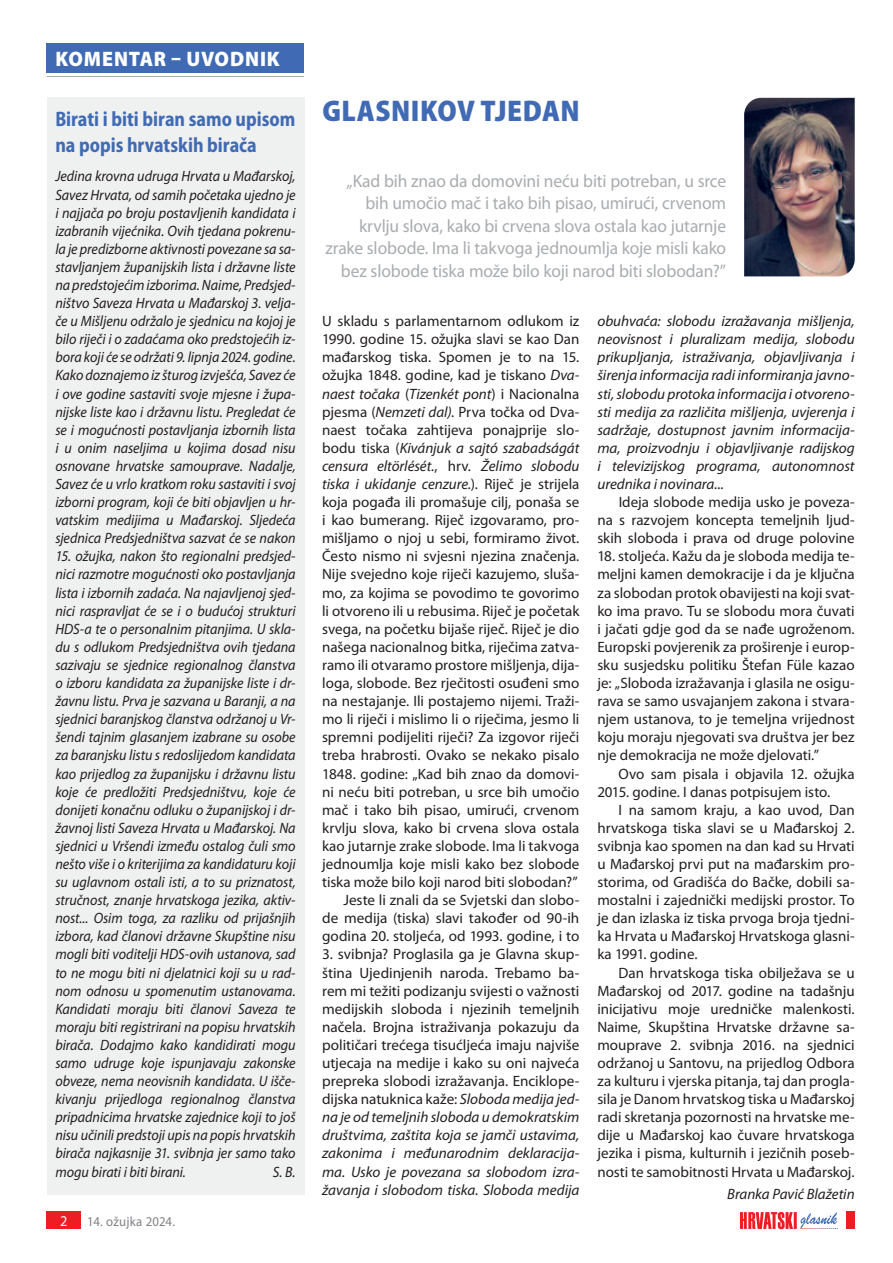
<style>
.page{position:relative;width:893px;height:1263px;background:#fff}
.page>*{position:absolute;margin:0;border:0;box-sizing:border-box;transform-origin:0 0}
.t1{font:900 semi-condensed 30px "Myriad Pro";letter-spacing:.02em;color:#406ab4}
.t2{font:700 semi-condensed 21px/25.5px "Myriad Pro";color:#406ab4;scale:.92 1}
.t3{font:900 21px "Myriad Pro";letter-spacing:.035em;color:#fff;scale:.95 1}
.t4{font:18px/22.5px "Myriad Pro";letter-spacing:-.01em;color:#a9acaf;text-align:right}
.t5{font:15px/18.1px "Myriad Pro";color:#231f20;text-align:justify}
.t6{font:italic 15px/18.1px "Myriad Pro";letter-spacing:-.005em;color:#231f20;text-align:justify;scale:.94 1}
.t7{font:italic 15px/18.1px "Myriad Pro";letter-spacing:-.005em;color:#231f20;text-align:justify}
.t8{font:italic 15px "Myriad Pro";letter-spacing:-.005em;color:#231f20;scale:.95 1}
.t9{font:15px "Myriad Pro";color:#fff;scale:.95 1}
.t10{font:13.5px "Myriad Pro";letter-spacing:.02em;color:#808285;scale:.95 1}
.s1{font-style:italic}
</style>
<div class="page">
<hr style="left:47px;top:76px;width:257px;height:1px;background:#a8a9ad">
<div style="left:47px;top:1212px;width:34px;height:17px;background:#ee1d23"></div>
<div style="left:846px;top:1212px;width:9px;height:17px;background:#ee1d23"></div>
<svg style="left:740px;top:1212px;width:98px;height:17px"></svg>
<div style="left:47px;top:43px;width:257px;height:30px;background:#406ab4"></div>
<img style="left:744px;top:98px;width:111px;height:178px">
<div style="left:47px;top:98px;width:257px;height:1097px;background:#eff0f0"></div>
<h2 class="t3" style="left:56px;top:45px;width:238px">KOMENTAR – UVODNIK</h2>
<h2 class="t2" style="left:55px;top:106px;width:262px">Birati i biti biran samo upisom na popis hrvatskih birača</h2>
<p class="t6" style="left:55px;top:167px;width:257px">Jedina krovna udruga Hrvata u Mađarskoj, Savez Hrvata, od samih početaka ujedno je i najjača po broju postavljenih kandidata i izabranih vijećnika. Ovih tjedana pokrenu&shy;la je predizborne aktivnosti povezane sa sa&shy;stavljanjem županijskih lista i državne liste na predstojećim izborima. Naime, Predsjed&shy;ništvo Saveza Hrvata u Mađarskoj 3. velja&shy;če u Mišljenu održalo je sjednicu na kojoj je bilo riječi i o zadaćama oko predstojećih iz&shy;bora koji će se održati 9. lipnja 2024. godine.<br>Kako doznajemo iz šturog izvješća, Savez će i ove godine sastaviti svoje mjesne i župa&shy;nijske liste kao i državnu listu. Pregledat će se i mogućnosti postavljanja izbornih lista i u onim naseljima u kojima dosad nisu osnovane hrvatske samouprave. Nadalje, Savez će u vrlo kratkom roku sastaviti i svoj izborni program, koji će biti objavljen u hr&shy;vatskim medijima u Mađarskoj. Sljedeća sjednica Predsjedništva sazvat će se nakon</p>
<p class="t6" style="left:55px;top:547px;width:257px">15. ožujka, nakon što regionalni predsjed&shy;nici razmotre mogućnosti oko postavljanja lista i izbornih zadaća. Na najavljenoj sjed&shy;nici raspravljat će se i o budućoj strukturi HDS-a te o personalnim pitanjima. U skla&shy;du s odlukom Predsjedništva ovih tjedana sazivaju se sjednice regionalnog članstva o izboru kandidata za županijske liste i dr&shy;žavnu listu. Prva je sazvana u Baranji, a na sjednici baranjskog članstva održanoj u Vr&shy;šendi tajnim glasanjem izabrane su osobe za baranjsku listu s redoslijedom kandidata kao prijedlog za županijsku i državnu listu koje će predložiti Predsjedništvu, koje će donijeti konačnu odluku o županijskoj i dr&shy;žavnoj listi Saveza Hrvata u Mađarskoj. Na sjednici u Vršendi između ostalog čuli smo nešto više i o kriterijima za kandidaturu koji su uglavnom ostali isti, a to su priznatost, stručnost, znanje hrvatskoga jezika, aktiv&shy;nost... Osim toga, za razliku od prijašnjih izbora, kad članovi državne Skupštine nisu mogli biti voditelji HDS-ovih ustanova, sad to ne mogu biti ni djelatnici koji su u rad&shy;nom odnosu u spomenutim ustanovama.<br>Kandidati moraju biti članovi Saveza te moraju biti registrirani na popisu hrvatskih birača. Dodajmo kako kandidirati mogu samo udruge koje ispunjavaju zakonske obveze, nema neovisnih kandidata. U išče&shy;kivanju prijedloga regionalnog članstva pripadnicima hrvatske zajednice koji to još nisu učinili predstoji upis na popis hrvatskih birača najkasnije 31. svibnja jer samo tako mogu birati i biti birani.</p>
<p class="t8" style="left:273px;top:1162px;width:26px">S. B.</p>
<p class="t9" style="left:60px;top:1212px;width:9px">2</p>
<p class="t10" style="left:87px;top:1213px;width:94px">14. ožujka 2024.</p>
<h1 class="t1" style="left:322px;top:91px;width:259px">GLASNIKOV TJEDAN</h1>
<p class="t4" style="left:325px;top:169px;width:402px">„Kad bih znao da domovini neću biti potreban, u srce bih umočio mač i tako bih pisao, umirući, crvenom krvlju slova, kako bi crvena slova ostala kao jutarnje zrake slobode. Ima li takvoga jednoumlja koje misli kako bez slobode tiska može bilo koji narod biti slobodan?”</p>
<p class="t5" style="left:322px;top:312px;width:259px;text-align:right">U skladu s parlamentarnom odlukom iz 1990. godine 15. ožujka slavi se kao Dan mađarskog tiska. Spomen je to na 15. ožujka 1848. godine, kad je tiskano <span class="s1">Dva&shy;naest točaka</span> (<span class="s1">Tizenkét pont</span>) i Nacionalna pjesma (<span class="s1">Nemzeti dal)</span>. Prva točka od Dva&shy;naest točaka zahtijeva ponajprije slo&shy;bodu tiska (<span class="s1">Kivánjuk a sajtó szabadságát censura eltörlését.</span>, hrv. <span class="s1">Želimo slobodu tiska i ukidanje cenzure.</span>). Riječ je strijela koja pogađa ili promašuje cilj, ponaša se i kao bumerang. Riječ izgovaramo, pro&shy;mišljamo o njoj u sebi, formiramo život.<br>Često nismo ni svjesni njezina značenja.<br>Nije svejedno koje riječi kazujemo, sluša&shy;mo, za kojima se povodimo te govorimo li otvoreno ili u rebusima. Riječ je početak svega, na početku bijaše riječ. Riječ je dio našega nacionalnog bitka, riječima zatva&shy;ramo ili otvaramo prostore mišljenja, dija&shy;loga, slobode. Bez rječitosti osuđeni smo na nestajanje. Ili postajemo nijemi. Traži&shy;mo li riječi i mislimo li o riječima, jesmo li spremni podijeliti riječi? Za izgovor riječi treba hrabrosti. Ovako se nekako pisalo 1848. godine: „Kad bih znao da domovi&shy;ni neću biti potreban, u srce bih umočio mač i tako bih pisao, umirući, crvenom krvlju slova, kako bi crvena slova ostala kao jutarnje zrake slobode. Ima li takvoga jednoumlja koje misli kako bez slobode tiska može bilo koji narod biti slobodan?” Jeste li znali da se Svjetski dan slobo-<br>de medija (tiska) slavi također od 90-ih godina 20. stoljeća, od 1993. godine, i to</p>
<p class="t5" style="left:322px;top:945px;width:259px">3. svibnja? Proglasila ga je Glavna skup&shy;ština Ujedinjenih naroda. Trebamo ba&shy;rem mi težiti podizanju svijesti o važnosti medijskih sloboda i njezinih temeljnih načela. Brojna istraživanja pokazuju da političari trećega tisućljeća imaju najviše utjecaja na medije i kako su oni najveća prepreka slobodi izražavanja. Enciklope&shy;dijska natuknica kaže: <span class="s1">Sloboda medija jed&shy;na je od temeljnih sloboda u demokratskim društvima, zaštita koja se jamči ustavima, zakonima i međunarodnim deklaracija&shy;ma. Usko je povezana sa slobodom izra&shy;žavanja i slobodom tiska. Sloboda medija</span></p>
<p class="t7" style="left:597px;top:312px;width:259px">obuhvaća: slobodu izražavanja mišljenja, neovisnost i pluralizam medija, slobodu prikupljanja, istraživanja, objavljivanja i širenja informacija radi informiranja javno&shy;sti, slobodu protoka informacija i otvoreno&shy;sti medija za različita mišljenja, uvjerenja i sadržaje, dostupnost javnim informacija&shy;ma, proizvodnju i objavljivanje radijskog i televizijskog programa, autonomnost urednika i novinara...</p>
<p class="t5" style="left:597px;top:493px;width:259px;text-indent:21px">Ideja slobode medija usko je poveza&shy;na s razvojem koncepta temeljnih ljud&shy;skih sloboda i prava od druge polovine</p>
<p class="t5" style="left:597px;top:547px;width:259px">18. stoljeća. Kažu da je sloboda medija te&shy;meljni kamen demokracije i da je ključna za slobodan protok obavijesti na koji svat&shy;ko ima pravo. Tu se slobodu mora čuvati i jačati gdje god da se nađe ugroženom.<br>Europski povjerenik za proširenje i europ&shy;sku susjedsku politiku Štefan Füle kazao je: „Sloboda izražavanja i glasila ne osigu&shy;rava se samo usvajanjem zakona i stvara&shy;njem ustanova, to je temeljna vrijednost koju moraju njegovati sva društva jer bez nje demokracija ne može djelovati.”</p>
<p class="t5" style="left:597px;top:764px;width:259px;text-indent:21px">Ovo sam pisala i objavila 12. ožujka<br>2015. godine. I danas potpisujem isto.</p>
<p class="t5" style="left:597px;top:800px;width:259px;text-indent:21px">I na samom kraju, a kao uvod, Dan hrvatskoga tiska slavi se u Mađarskoj 2. svibnja kao spomen na dan kad su Hrvati u Mađarskoj prvi put na mađarskim pro&shy;storima, od Gradišća do Bačke, dobili sa&shy;mostalni i zajednički medijski prostor. To je dan izlaska iz tiska prvoga broja tjedni&shy;ka Hrvata u Mađarskoj Hrvatskoga glasni&shy;ka 1991. godine.</p>
<p class="t5" style="left:597px;top:963px;width:259px;text-indent:21px">Dan hrvatskoga tiska obilježava se u Mađarskoj od 2017. godine na tadašnju inicijativu moje uredničke malenkosti.<br>Naime, Skupština Hrvatske državne sa&shy;mouprave 2. svibnja 2016. na sjednici održanoj u Santovu, na prijedlog Odbora za kulturu i vjerska pitanja, taj dan progla&shy;sila je Danom hrvatskog tiska u Mađarskoj radi skretanja pozornosti na hrvatske me&shy;dije u Mađarskoj kao čuvare hrvatskoga jezika i pisma, kulturnih i jezičnih poseb&shy;nosti te samobitnosti Hrvata u Mađarskoj.</p>
<p class="t7" style="left:727px;top:1185px;width:129px">Branka Pavić Blažetin</p>
</div>
